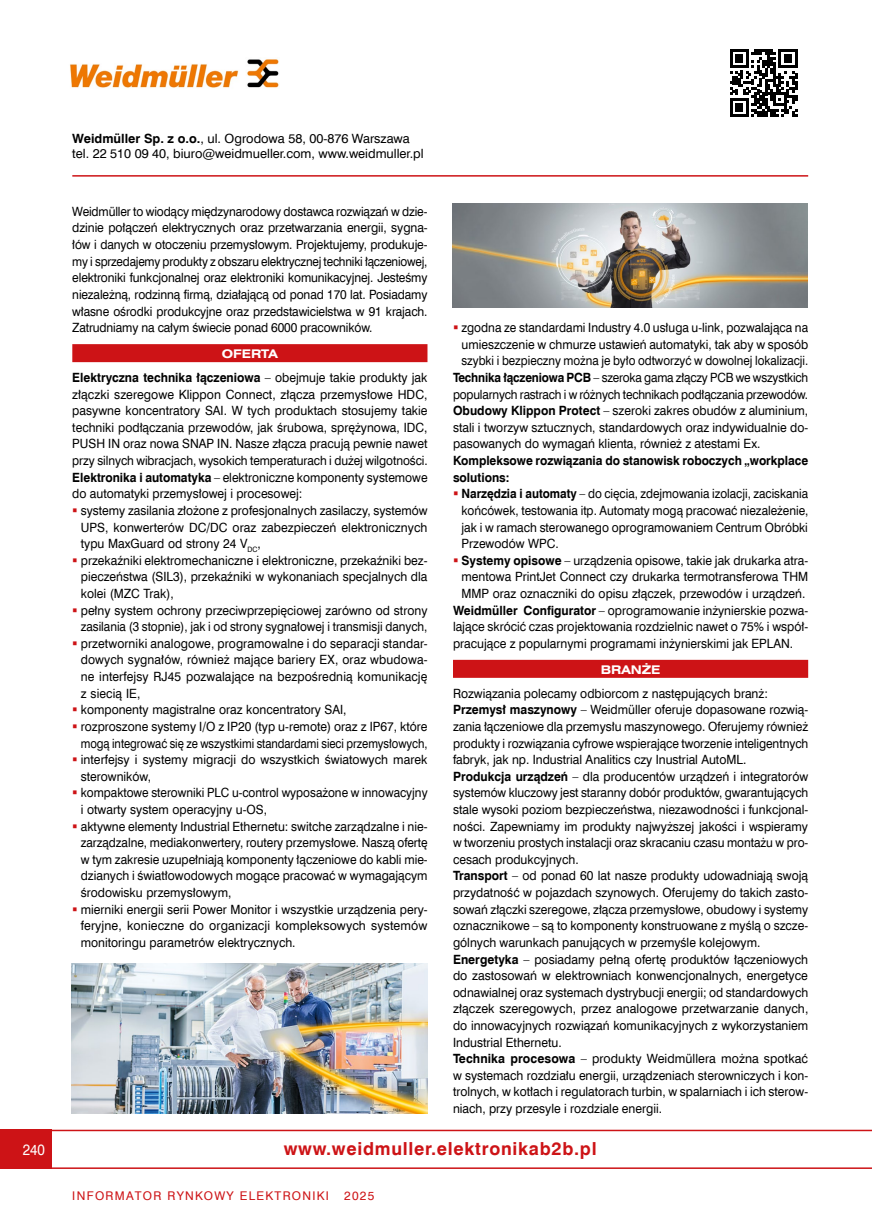
<style>
.page{position:relative;width:872px;height:1225px;background:#fff}
.page>*{position:absolute;margin:0;border:0;box-sizing:border-box;transform-origin:0 0}
.PrezWwwAdres{font:700 18px "Swis 721 EU";letter-spacing:.04em;color:#cd1316}
.t1{font:15px "Swis 721 EU";color:#fff;scale:.9 1}
.prezPodstawowy{font:12.75px/16.6px "Swis 721 EU";color:#000;text-align:justify;scale:.95 1}
.prezPodstawowy-2{font:12.75px/16.6px "Swis 721 EU";color:#000;text-align:justify;scale:.94 1}
.prezPodstawowy-3{font:12.75px/16.6px "Swis 721 EU";color:#000;scale:.93 1}
.prezPodstawowy-4{font:12.75px/16.6px "Swis 721 EU";color:#000;scale:.96 1}
.prezPodstawowy-5{font:12.75px/16.6px "Swis 721 EU";color:#000;text-align:justify}
.prezPodstawowy-6{font:12.75px/16.6px "Swis 721 EU";color:#000;text-align:justify;scale:.92 1}
.prezStopka{font:12.75px "Swis 721 EU";color:#000}
.prezPodstawowy-7{font:700 12.75px/16.6px "Swis 721 EU";color:#000;scale:.94 1}
.t2{font:12px "Swis 721 EU";letter-spacing:.11em;color:#cd1316}
.prezŚródtytuł{font:700 12px "Swis 721 Ex EU";color:#fff}
.s1{font-weight:700}
</style>
<div class="page">
<div style="left:0;top:1129px;width:51px;height:40px;background:#cd1316"></div>
<hr style="left:72px;top:175px;width:736px;height:2px;background:#cd1316">
<hr style="left:51px;top:1129px;width:821px;height:2px;background:#cd1316">
<hr style="left:51px;top:1167px;width:821px;height:2px;background:#cd1316">
<div style="left:72px;top:344px;width:355px;height:18px;background:#cd1316"></div>
<div style="left:453px;top:660px;width:355px;height:18px;background:#cd1316"></div>
<img style="left:70px;top:59px;width:209px;height:29px">
<img style="left:72px;top:963px;width:355px;height:150px">
<img style="left:452px;top:204px;width:355px;height:104px">
<svg style="left:730px;top:49px;width:67px;height:68px"></svg>
<p class="t1" style="left:23px;top:1140px;width:26px">240</p>
<p class="prezStopka" style="left:72px;top:131px;width:339px"><span class="s1">Weidmüller Sp. z o.o.</span>, ul. Ogrodowa 58, 00-876 Warszawa</p>
<p class="prezStopka" style="left:72px;top:146px;width:353px">tel. 22 510 09 40, biuro@weidmueller.com, www.weidmuller.pl</p>
<p class="prezPodstawowy-2" style="left:72px;top:203px;width:379px">Weidmüller to wiodący międzynarodowy dostawca rozwiązań w dzie&shy;dzinie połączeń elektrycznych oraz przetwarzania energii, sygna&shy;łów i danych w otoczeniu przemysłowym. Projektujemy, produkuje&shy;my i sprzedajemy produkty z obszaru elektrycznej techniki łączeniowej, elektroniki funkcjonalnej oraz elektroniki komunikacyjnej. Jesteśmy niezależną, rodzinną firmą, działającą od ponad 170 lat. Posiadamy własne ośrodki produkcyjne oraz przedstawicielstwa w 91 krajach.<br>Zatrudniamy na całym świecie ponad 6000 pracowników.</p>
<p class="prezŚródtytuł" style="left:222px;top:346px;width:58px">OFERTA</p>
<p class="prezPodstawowy" style="left:72px;top:369px;width:376px"><span class="s1">Elektryczna technika łączeniowa</span> – obejmuje takie produkty jak złączki szeregowe Klippon Connect, złącza przemysłowe HDC, pasywne koncentratory SAI. W tych produktach stosujemy takie techniki podłączania przewodów, jak śrubowa, sprężynowa, IDC, PUSH IN oraz nowa SNAP IN. Nasze złącza pracują pewnie nawet przy silnych wibracjach, wysokich temperaturach i dużej wilgotności.</p>
<p class="prezPodstawowy" style="left:72px;top:469px;width:375px"><span class="s1">Elektronika i automatyka</span> – elektroniczne komponenty systemowe do automatyki przemysłowej i procesowej:</p>
<p class="prezPodstawowy" style="left:81px;top:502px;width:366px">systemy zasilania złożone z profesjonalnych zasilaczy, systemów UPS, konwerterów DC/DC oraz zabezpieczeń elektronicznych typu MaxGuard od strony 24 V<sub>DC</sub>,</p>
<p class="prezPodstawowy" style="left:81px;top:552px;width:366px">przekaźniki elektromechaniczne i elektroniczne, przekaźniki bez&shy;pieczeństwa (SIL3), przekaźniki w wykonaniach specjalnych dla kolei (MZC Trak),</p>
<p class="prezPodstawowy" style="left:81px;top:602px;width:366px">pełny system ochrony przeciwprzepięciowej zarówno od strony zasilania (3 stopnie), jak i od strony sygnałowej i transmisji danych,</p>
<p class="prezPodstawowy" style="left:81px;top:635px;width:366px">przetworniki analogowe, programowalne i do separacji standar&shy;dowych sygnałów, również mające bariery EX, oraz wbudowa&shy;ne interfejsy RJ45 pozwalające na bezpośrednią komunikację z siecią IE,</p>
<p class="prezPodstawowy" style="left:81px;top:702px;width:281px">komponenty magistralne oraz koncentratory SAI,</p>
<p class="prezPodstawowy" style="left:81px;top:718px;width:366px">rozproszone systemy I/O z IP20 (typ u-remote) oraz z IP67, które mogą integrować się ze wszystkimi standardami sieci przemysłowych,</p>
<p class="prezPodstawowy-4" style="left:81px;top:751px;width:363px">interfejsy i systemy migracji do wszystkich światowych marek sterowników,</p>
<p class="prezPodstawowy-3" style="left:81px;top:785px;width:374px">kompaktowe sterowniki PLC u-control wyposażone w innowacyjny i otwarty system operacyjny u-OS,</p>
<p class="prezPodstawowy" style="left:81px;top:818px;width:366px">aktywne elementy Industrial Ethernetu: switche zarządzalne i nie&shy;zarządzalne, mediakonwertery, routery przemysłowe. Naszą ofertę w tym zakresie uzupełniają komponenty łączeniowe do kabli mie&shy;dzianych i światłowodowych mogące pracować w wymagającym środowisku przemysłowym,</p>
<p class="prezPodstawowy" style="left:81px;top:901px;width:366px">mierniki energii serii Power Monitor i wszystkie urządzenia pery&shy;feryjne, konieczne do organizacji kompleksowych systemów monitoringu parametrów elektrycznych.</p>
<p class="prezPodstawowy-3" style="left:461px;top:320px;width:374px;text-align:justify">zgodna ze standardami Industry 4.0 usługa u-link, pozwalająca na umieszczenie w chmurze ustawień automatyki, tak aby w sposób szybki i bezpieczny można je było odtworzyć w dowolnej lokalizacji.</p>
<p class="prezPodstawowy-3" style="left:453px;top:369px;width:383px"><span class="s1">Technika łączeniowa PCB</span> – szeroka gama złączy PCB we wszystkich popularnych rastrach i w różnych technikach podłączania przewodów.</p>
<p class="prezPodstawowy" style="left:453px;top:403px;width:375px"><span class="s1">Obudowy Klippon Protect</span> – szeroki zakres obudów z aluminium, stali i tworzyw sztucznych, standardowych oraz indywidualnie do&shy;pasowanych do wymagań klienta, również z atestami Ex.</p>
<p class="prezPodstawowy-7" style="left:453px;top:453px;width:379px">Kompleksowe rozwiązania do stanowisk roboczych „workplace solutions:</p>
<p class="prezPodstawowy-6" style="left:461px;top:486px;width:378px"><span class="s1">Narzędzia i automaty</span> – do cięcia, zdejmowania izolacji, zaciskania końcówek, testowania itp. Automaty mogą pracować niezależenie, jak i w ramach sterowanego oprogramowaniem Centrum Obróbki Przewodów WPC.</p>
<p class="prezPodstawowy" style="left:461px;top:552px;width:366px"><span class="s1">Systemy opisowe</span> – urządzenia opisowe, takie jak drukarka atra&shy;mentowa PrintJet Connect czy drukarka termotransferowa THM MMP oraz oznaczniki do opisu złączek, przewodów i urządzeń.</p>
<p class="prezPodstawowy" style="left:453px;top:602px;width:375px"><span class="s1">Weidmüller Configurator</span> – oprogramowanie inżynierskie pozwa&shy;lające skrócić czas projektowania rozdzielnic nawet o 75% i współ&shy;pracujące z popularnymi programami inżynierskimi jak EPLAN.</p>
<p class="prezŚródtytuł" style="left:601px;top:662px;width:61px">BRANŻE</p>
<p class="prezPodstawowy" style="left:453px;top:685px;width:333px">Rozwiązania polecamy odbiorcom z następujących branż:</p>
<p class="prezPodstawowy" style="left:453px;top:702px;width:375px"><span class="s1">Przemysł maszynowy</span> – Weidmüller oferuje dopasowane rozwią&shy;zania łączeniowe dla przemysłu maszynowego. Oferujemy również produkty i rozwiązania cyfrowe wspierające tworzenie inteligentnych fabryk, jak np. Industrial Analitics czy Inustrial AutoML.</p>
<p class="prezPodstawowy" style="left:453px;top:768px;width:375px"><span class="s1">Produkcja urządzeń</span> – dla producentów urządzeń i integratorów systemów kluczowy jest staranny dobór produktów, gwarantujących stale wysoki poziom bezpieczeństwa, niezawodności i funkcjonal&shy;ności. Zapewniamy im produkty najwyższej jakości i wspieramy w tworzeniu prostych instalacji oraz skracaniu czasu montażu w pro&shy;cesach produkcyjnych.</p>
<p class="prezPodstawowy" style="left:453px;top:868px;width:375px"><span class="s1">Transport</span> – od ponad 60 lat nasze produkty udowadniają swoją przydatność w pojazdach szynowych. Oferujemy do takich zasto&shy;sowań złączki szeregowe, złącza przemysłowe, obudowy i systemy oznacznikowe – są to komponenty konstruowane z myślą o szcze&shy;gólnych warunkach panujących w przemyśle kolejowym.</p>
<p class="prezPodstawowy-4" style="left:453px;top:951px;width:372px;text-align:justify"><span class="s1">Energetyka</span> – posiadamy pełną ofertę produktów łączeniowych do zastosowań w elektrowniach konwencjonalnych, energetyce odnawialnej oraz systemach dystrybucji energii; od standardowych złączek szeregowych, przez analogowe przetwarzanie danych, do innowacyjnych rozwiązań komunikacyjnych z wykorzystaniem Industrial Ethernetu.</p>
<p class="prezPodstawowy-5" style="left:453px;top:1050px;width:357px"><span class="s1">Technika procesowa</span> – produkty Weidmüllera można spotkać w systemach rozdziału energii, urządzeniach sterowniczych i kon&shy;trolnych, w kotłach i regulatorach turbin, w spalarniach i ich sterow&shy;niach, przy przesyle i rozdziale energii.</p>
<p class="PrezWwwAdres" style="left:284px;top:1137px;width:314px">www.weidmuller.elektronikab2b.pl</p>
<p class="t2" style="left:72px;top:1188px;width:258px">INFORMATOR RYNKOWY ELEKTRONIKI</p>
<p class="t2" style="left:344px;top:1188px;width:32px">2025</p>
</div>
